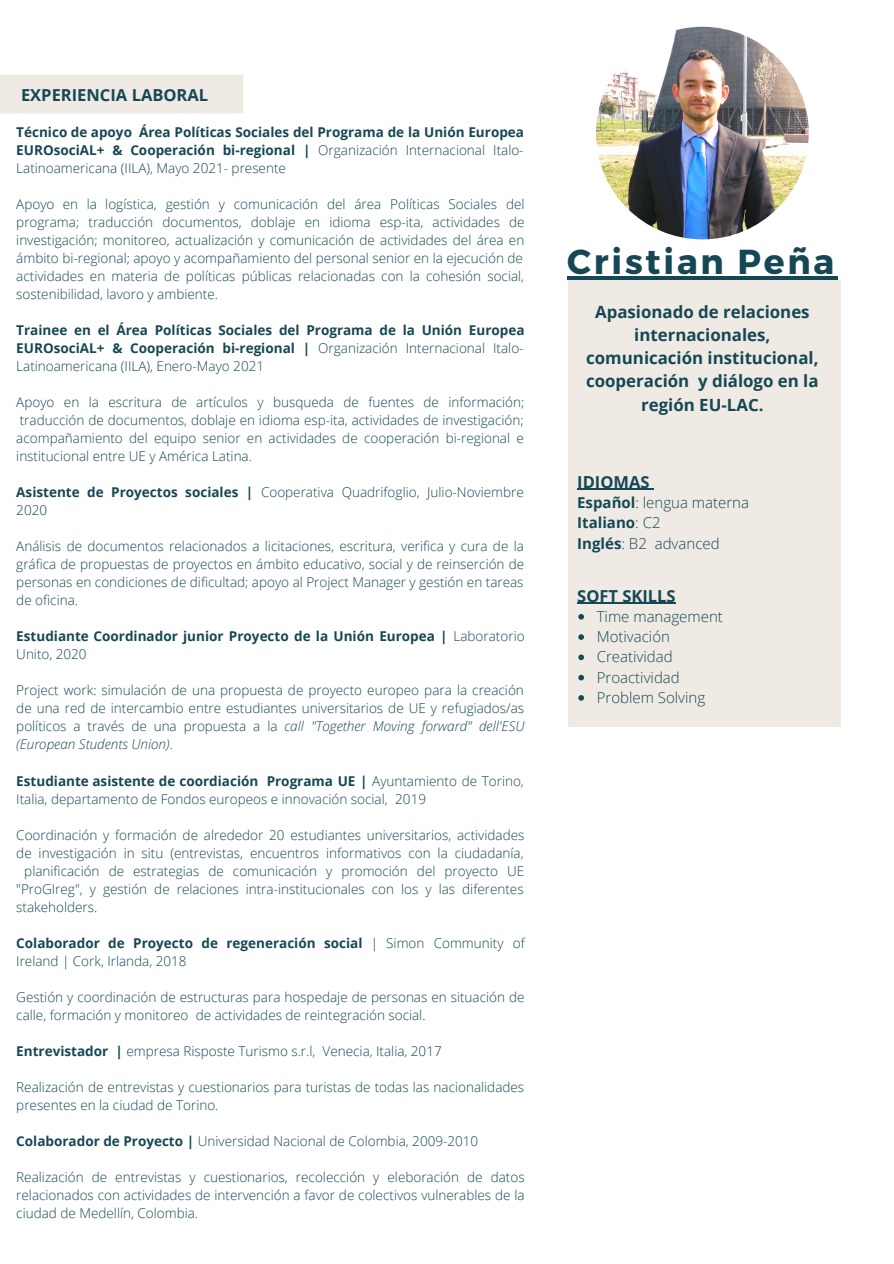
<style>
.page{position:relative;width:894px;height:1264px;background:#fff}
.page>*{position:absolute;margin:0;border:0;box-sizing:border-box;transform-origin:0 0}
.t1{font:700 34.65px "Montserrat";letter-spacing:.08em;color:#154854}
.t2{font:700 16.8px/23.2px "Open Sans";color:#154854;text-align:center}
.t3{font:700 16.5px "Open Sans";color:#154854}
.t4{font:300 15px "Open Sans";color:#154854}
.t5{font:700 15px "Open Sans";color:#154854}
.t6{font:300 13.5px/18px "Open Sans";color:#154854}
.t7{font:700 13.5px/18px "Open Sans";color:#154854;text-align:justify}
.s1{font-weight:300}
.s2{font-weight:700}
.s3{font-style:italic}
</style>
<div class="page">
<div style="left:0;top:74px;width:243px;height:40px;background:#efeae4"></div>
<div style="left:567px;top:280px;width:273px;height:446px;background:#efeae4"></div>
<img style="left:596px;top:27px;width:212px;height:212px;border-radius:50%">
<hr style="left:567px;top:276px;width:270px;height:3px;background:#154854">
<hr style="left:577px;top:489px;width:72px;height:1px;background:#154854">
<svg style="left:578px;top:614px;width:6px;height:5px"></svg>
<svg style="left:578px;top:634px;width:6px;height:6px"></svg>
<svg style="left:578px;top:654px;width:6px;height:6px"></svg>
<svg style="left:578px;top:674px;width:6px;height:6px"></svg>
<svg style="left:578px;top:695px;width:6px;height:5px"></svg>
<hr style="left:577px;top:602px;width:98px;height:2px;background:#154854">
<p class="t3" style="left:21px;top:83px;width:189px">EXPERIENCIA LABORAL</p>
<p class="t7" style="left:16px;top:122px;width:509px">Técnico de apoyo Área Políticas Sociales del Programa de la Unión Europea EUROsociAL+ &amp; Cooperación bi-regional | <span class="s1">Organización Internacional Italo-Latinoamericana (IILA), Mayo 2021- presente</span></p>
<p class="t6" style="left:16px;top:194px;width:509px">Apoyo en la logística, gestión y comunicación del área Políticas Sociales del programa; traducción documentos, doblaje en idioma esp-ita, actividades de investigación; monitoreo, actualización y comunicación de actividades del área en ámbito bi-regional; apoyo y acompañamiento del personal senior en la ejecución de actividades en materia de políticas públicas relacionadas con la cohesión social, sostenibilidad, lavoro y ambiente.</p>
<p class="t7" style="left:16px;top:321px;width:509px">Trainee en el Área Políticas Sociales del Programa de la Unión Europea EUROsociAL+ &amp; Cooperación bi-regional | <span class="s1">Organización Internacional Italo-Latinoamericana (IILA), Enero-Mayo 2021</span></p>
<p class="t6" style="left:16px;top:393px;width:509px;text-align:justify">Apoyo en la escritura de artículos y busqueda de fuentes de información; traducción de documentos, doblaje en idioma esp-ita, actividades de investigación; acompañamiento del equipo senior en actividades de cooperación bi-regional e institucional entre UE y América Latina.</p>
<p class="t6" style="left:16px;top:483px;width:509px"><span class="s2">Asistente de Proyectos sociales |</span> Cooperativa Quadrifoglio, Julio-Noviembre<br>2020</p>
<p class="t6" style="left:16px;top:537px;width:509px;text-align:justify">Análisis de documentos relacionados a licitaciones, escritura, verifica y cura de la gráfica de propuestas de proyectos en ámbito educativo, social y de reinserción de personas en condiciones de dificultad; apoyo al Project Manager y gestión en tareas de oficina.</p>
<p class="t7" style="left:16px;top:627px;width:509px">Estudiante Coordinador junior Proyecto de la Unión Europea | <span class="s1">Laboratorio<br>Unito, 2020</span></p>
<p class="t6" style="left:16px;top:681px;width:509px;text-align:justify">Project work: simulación de una propuesta de proyecto europeo para la creación de una red de intercambio entre estudiantes universitarios de UE y refugiados/as políticos a través de una propuesta a la <span class="s3">call "Together Moving forward" dell'ESU (European Students Union)</span>.</p>
<p class="t6" style="left:16px;top:771px;width:509px"><span class="s2">Estudiante asistente de coordiación Programa UE |</span> Ayuntamiento de Torino,<br>Italia, departamento de Fondos europeos e innovación social, 2019</p>
<p class="t6" style="left:16px;top:825px;width:509px">Coordinación y formación de alrededor 20 estudiantes universitarios, actividades</p>
<p class="t6" style="left:16px;top:843px;width:508px">de investigación in situ (entrevistas, encuentros informativos con la ciudadanía,</p>
<p class="t6" style="left:24px;top:861px;width:501px">planificación de estrategias de comunicación y promoción del proyecto UE</p>
<p class="t6" style="left:16px;top:879px;width:508px">"ProGIreg", y gestión de relaciones intra-institucionales con los y las diferentes</p>
<p class="t6" style="left:16px;top:897px;width:82px">stakeholders.</p>
<p class="t6" style="left:16px;top:933px;width:510px"><span class="s2">Colaborador de Proyecto de regeneración social</span> | Simon Community of<br>Ireland | Cork, Irlanda, 2018</p>
<p class="t6" style="left:16px;top:987px;width:509px">Gestión y coordinación de estructuras para hospedaje de personas en situación de calle, formación y monitoreo de actividades de reintegración social.</p>
<p class="t6" style="left:16px;top:1041px;width:427px"><span class="s2">Entrevistador |</span> empresa Risposte Turismo s.r.l, Venecia, Italia, 2017</p>
<p class="t6" style="left:16px;top:1077px;width:509px">Realización de entrevistas y cuestionarios para turistas de todas las nacionalidades presentes en la ciudad de Torino.</p>
<p class="t6" style="left:16px;top:1131px;width:463px"><span class="s2">Colaborador de Proyecto |</span> Universidad Nacional de Colombia, 2009-2010</p>
<p class="t6" style="left:16px;top:1167px;width:509px;text-align:justify">Realización de entrevistas y cuestionarios, recolección y eleboración de datos relacionados con actividades de intervención a favor de colectivos vulnerables de la ciudad de Medellín, Colombia.</p>
<p class="t1" style="left:567px;top:239px;width:269px">Cristian Peña</p>
<p class="t2" style="left:586px;top:300px;width:234px">Apasionado de relaciones internacionales, comunicación institucional, cooperación y diálogo en la región EU-LAC.</p>
<p class="t3" style="left:577px;top:470px;width:74px">IDIOMAS</p>
<p class="t4" style="left:577px;top:492px;width:173px"><span class="s2">Español</span>: lengua materna</p>
<p class="t5" style="left:577px;top:512px;width:85px">Italiano<span class="s1">: C2</span></p>
<p class="t4" style="left:577px;top:532px;width:144px"><span class="s2">Inglés</span>: B2 advanced</p>
<p class="t3" style="left:577px;top:584px;width:100px">SOFT SKILLS</p>
<p class="t4" style="left:596px;top:606px;width:128px">Time management</p>
<p class="t4" style="left:596px;top:626px;width:75px">Motivación</p>
<p class="t4" style="left:596px;top:646px;width:77px">Creatividad</p>
<p class="t4" style="left:596px;top:666px;width:85px">Proactividad</p>
<p class="t4" style="left:596px;top:687px;width:110px">Problem Solving</p>
</div>
